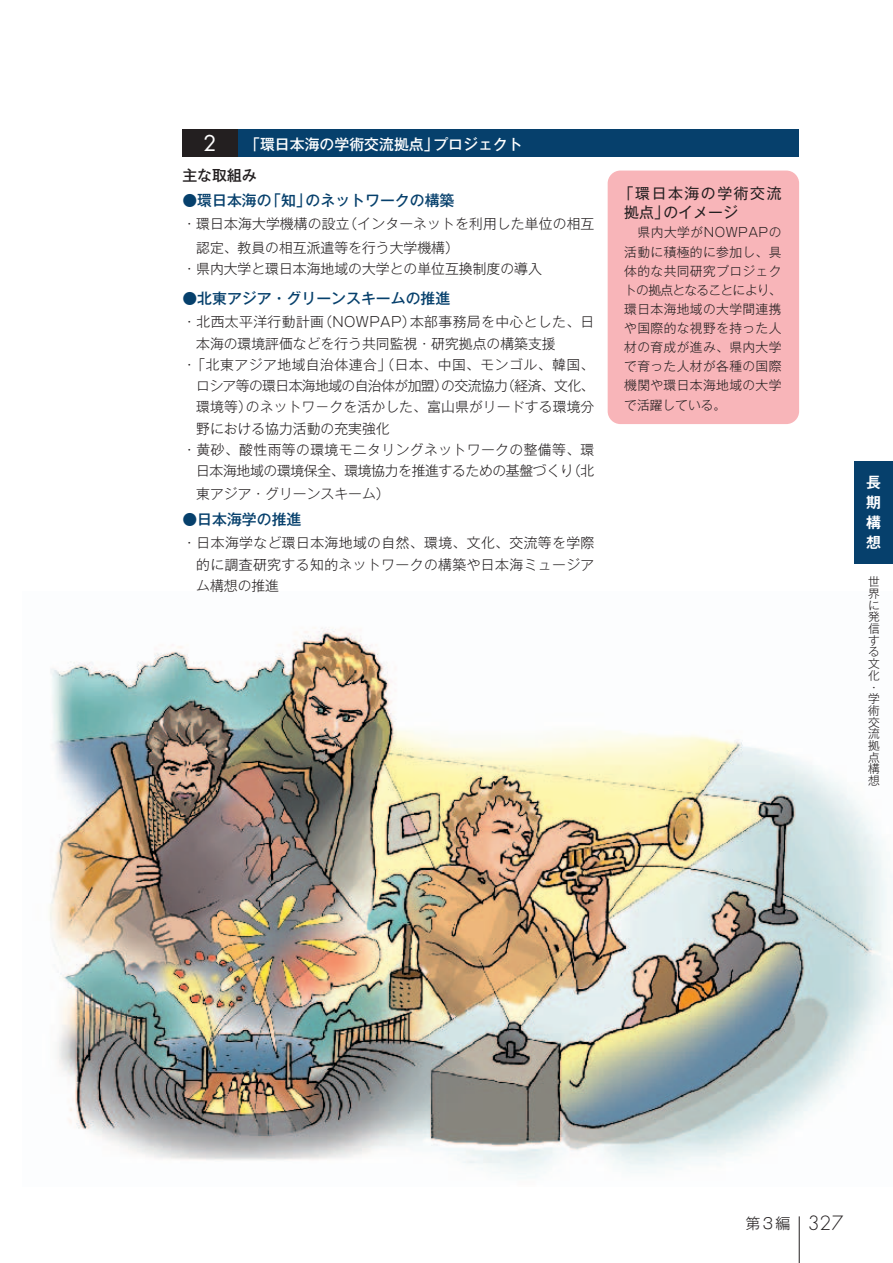
<style>
.page{position:relative;width:893px;height:1263px;background:#fff}
.page>*{position:absolute;margin:0;border:0;box-sizing:border-box;transform-origin:0 0}
.t1{font:21.3px "Futura";color:#fff}
.t2{font:500 14.85px "Gothic MB101";color:#06406c}
.t3{font:500 14.85px "Gothic MB101";color:#fff}
.t4{font:14.85px/19.2px "Gothic MB101";letter-spacing:.105em;color:#231f20}
.t5{font:300 14.85px "Gothic MB101";color:#231f20}
.t6{font:500 14.85px "Gothic MB101";color:#231f20}
.t7{font:14.85px/19.8px "Gothic MB101 De B";color:#fff;text-align:justify}
.t8{font:300 13.8px/21.3px "Gothic MB101";letter-spacing:.01em;color:#231f20}
.t9{font:300 13.8px "Gothic MB101";letter-spacing:.03em;color:#231f20}
.t10{font:300 13.8px "Gothic MB101";letter-spacing:-.045em;color:#231f20}
.t11{font:300 13.8px "Gothic MB101";letter-spacing:.035em;color:#231f20}
.t12{font:300 13.8px "Gothic MB101";letter-spacing:-.025em;color:#231f20}
.t13{font:300 12.75px/19.2px "Gothic MB101";letter-spacing:.03em;color:#231f20;text-align:justify}
.t14{font:300 11.7px/11.7px "Gothic MB101";color:#231f20;text-align:justify}
.s1{font-family:"Futura";font-size:19.2px}
</style>
<div class="page">
<div style="left:854px;top:461px;width:38px;height:102px;background:#06406c"></div>
<img style="left:49px;top:627px;width:843px;height:551px">
<hr style="left:799px;top:1216px;width:1px;height:47px;background:#231f20">
<div style="left:182px;top:130px;width:617px;height:27px;background:#06406c"></div>
<div style="left:182px;top:130px;width:55px;height:27px;background:#231f20"></div>
<div style="left:607px;top:171px;width:192px;height:253px;background:#f8b5b9;border-radius:13px"></div>
<h1 class="t1" style="left:203px;top:129px;width:15px">2</h1>
<p class="t3" style="left:245px;top:134px;width:279px">「環日本海の学術交流拠点」プロジェクト</p>
<p class="t6" style="left:182px;top:165px;width:76px">主な取組み</p>
<p class="t2" style="left:182px;top:190px;width:274px">●環日本海の「知」のネットワークの構築</p>
<p class="t8" style="left:196px;top:211px;width:400px;line-height:23.4px;text-indent:-14px">・環日本海大学機構の設立（インターネットを利用した単位の相互認定、教員の相互派遣等を行う大学機構）</p>
<p class="t8" style="left:182px;top:257px;width:361px">・県内大学と環日本海地域の大学との単位互換制度の導入</p>
<p class="t2" style="left:182px;top:288px;width:269px">●北東アジア・グリーンスキームの推進</p>
<p class="t9" style="left:182px;top:313px;width:413px">・北西太平洋行動計画（NOWPAP）本部事務局を中心とした、日</p>
<p class="t8" style="left:196px;top:331px;width:361px">本海の環境評価などを行う共同監視・研究拠点の構築支援</p>
<p class="t11" style="left:182px;top:355px;width:413px">・「北東アジア地域自治体連合」（日本、中国、モンゴル、韓国、</p>
<p class="t10" style="left:196px;top:376px;width:400px">ロシア等の環日本海地域の自治体が加盟）の交流協力（経済、文化、</p>
<p class="t8" style="left:196px;top:395px;width:400px">環境等）のネットワ－クを活かした、富山県がリードする環境分</p>
<p class="t8" style="left:196px;top:416px;width:195px">野における協力活動の充実強化</p>
<p class="t9" style="left:182px;top:440px;width:413px">・黄砂、酸性雨等の環境モニタリングネットワークの整備等、環</p>
<p class="t12" style="left:196px;top:461px;width:400px">日本海地域の環境保全、環境協力を推進するための基盤づくり（北</p>
<p class="t8" style="left:196px;top:482px;width:195px">東アジア・グリーンスキーム）</p>
<p class="t2" style="left:182px;top:509px;width:121px">●日本海学の推進</p>
<p class="t8" style="left:196px;top:531px;width:400px;text-align:justify;text-indent:-14px">・日本海学など環日本海地域の自然、環境、文化、交流等を学際的に調査研究する知的ネットワークの構築や日本海ミュージアム構想の推進</p>
<p class="t4" style="left:624px;top:183px;width:159px;text-indent:-5px">「環日本海の学術交流拠点」のイメージ</p>
<p class="t13" style="left:624px;top:222px;width:159px;text-indent:13px">県内大学がNOWPAPの活動に積極的に参加し、具体的な共同研究プロジェクトの拠点となることにより、環日本海地域の大学間連携や国際的な視野を持った人材の育成が進み、県内大学で育った人材が各種の国際機関や環日本海地域の大学で活躍している。</p>
<p class="t7" style="left:866px;top:471px;width:16px">長期構想</p>
<p class="t14" style="left:868px;top:575px;width:13px">世界に発信する文化・学術交流拠点構想</p>
<p class="t5" style="left:745px;top:1213px;width:99px">第3編 <span class="s1">327</span></p>
</div>
